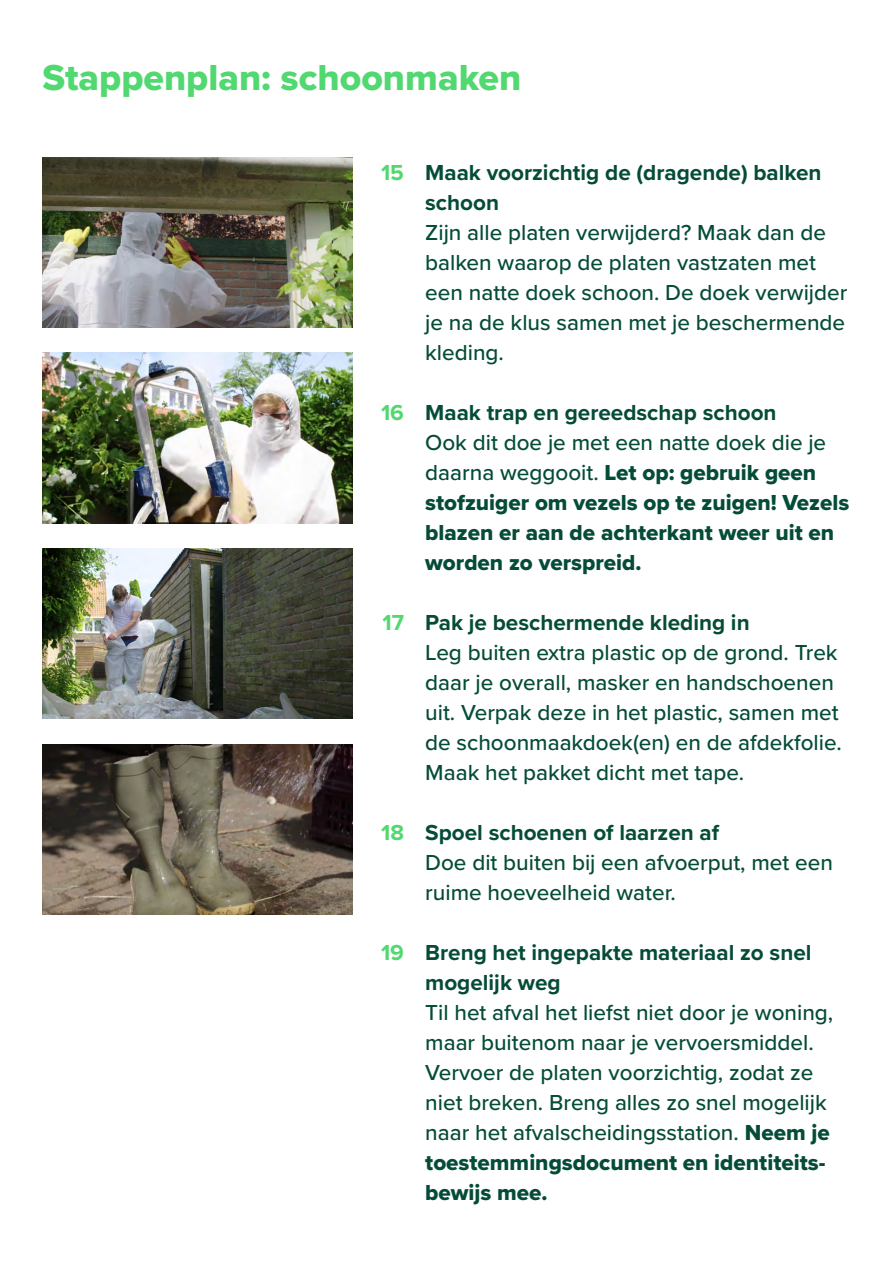
<style>
.page{position:relative;width:893px;height:1263px;background:#fff}
.page>*{position:absolute;margin:0;border:0;box-sizing:border-box;transform-origin:0 0}
.t1{font:37.5px "Proxima Nova Extrabld";color:#51d870}
.t2{font:500 22.5px/30px "Proxima Nova";color:#054c38}
.t3{font:22.5px/30px "Proxima Nova Extrabld";color:#054c38}
.t4{font:700 22.5px/30px "Proxima Nova";color:#054c38}
.s1{color:#51d870}
.s2{font-weight:700;color:#51d870}
.s3{font-weight:700}
.s4{font-family:"Proxima Nova";font-weight:500}
.s5{font-family:"Proxima Nova Extrabld";font-weight:400}
</style>
<div class="page">
<img style="left:43px;top:549px;width:310px;height:170px">
<img style="left:43px;top:744px;width:310px;height:170px">
<img style="left:43px;top:157px;width:310px;height:170px">
<img style="left:43px;top:353px;width:310px;height:170px">
<h1 class="t1" style="left:43px;top:50px;width:480px">Stappenplan: schoonmaken</h1>
<p class="t4" style="left:425px;top:157px;width:398px;text-indent:-44px"><span class="s1">15</span> Maak voorzichtig de (dragende) balken schoon</p>
<p class="t2" style="left:425px;top:217px;width:424px">Zijn alle platen verwijderd? Maak dan de balken waarop de platen vastzaten met een natte doek schoon. De doek verwijder je na de klus samen met je beschermende kleding.</p>
<p class="t2" style="left:425px;top:397px;width:402px;text-indent:-44px"><span class="s2">16</span> <span class="s3">Maak trap en gereedschap schoon<br></span>Ook dit doe je met een natte doek die je</p>
<p class="t3" style="left:425px;top:457px;width:425px"><span class="s4">daarna weggooit.</span> Let op: gebruik geen stofzuiger om vezels op te zuigen! Vezels blazen er aan de achterkant weer uit en worden zo verspreid.</p>
<p class="t2" style="left:425px;top:607px;width:418px;text-indent:-43px"><span class="s2">17</span> <span class="s3">Pak je beschermende kleding in<br></span>Leg buiten extra plastic op de grond. Trek daar je overall, masker en handschoenen uit. Verpak deze in het plastic, samen met de schoonmaakdoek(en) en de afdekfolie.<br>Maak het pakket dicht met tape.</p>
<p class="t2" style="left:425px;top:817px;width:409px;text-indent:-44px"><span class="s2">18</span> <span class="s3">Spoel schoenen of laarzen af<br></span>Doe dit buiten bij een afvoerput, met een ruime hoeveelheid water.</p>
<p class="t4" style="left:425px;top:937px;width:388px;text-indent:-44px"><span class="s1">19</span> Breng het ingepakte materiaal zo snel mogelijk weg</p>
<p class="t2" style="left:425px;top:997px;width:410px">Til het afval het liefst niet door je woning, maar buitenom naar je vervoersmiddel.<br>Vervoer de platen voorzichtig, zodat ze niet breken. Breng alles zo snel mogelijk naar het afvalscheidingsstation. <span class="s5">Neem je</span></p>
<p class="t3" style="left:425px;top:1147px;width:402px">toestemmingsdocument en identiteits&shy;bewijs mee.</p>
</div>
